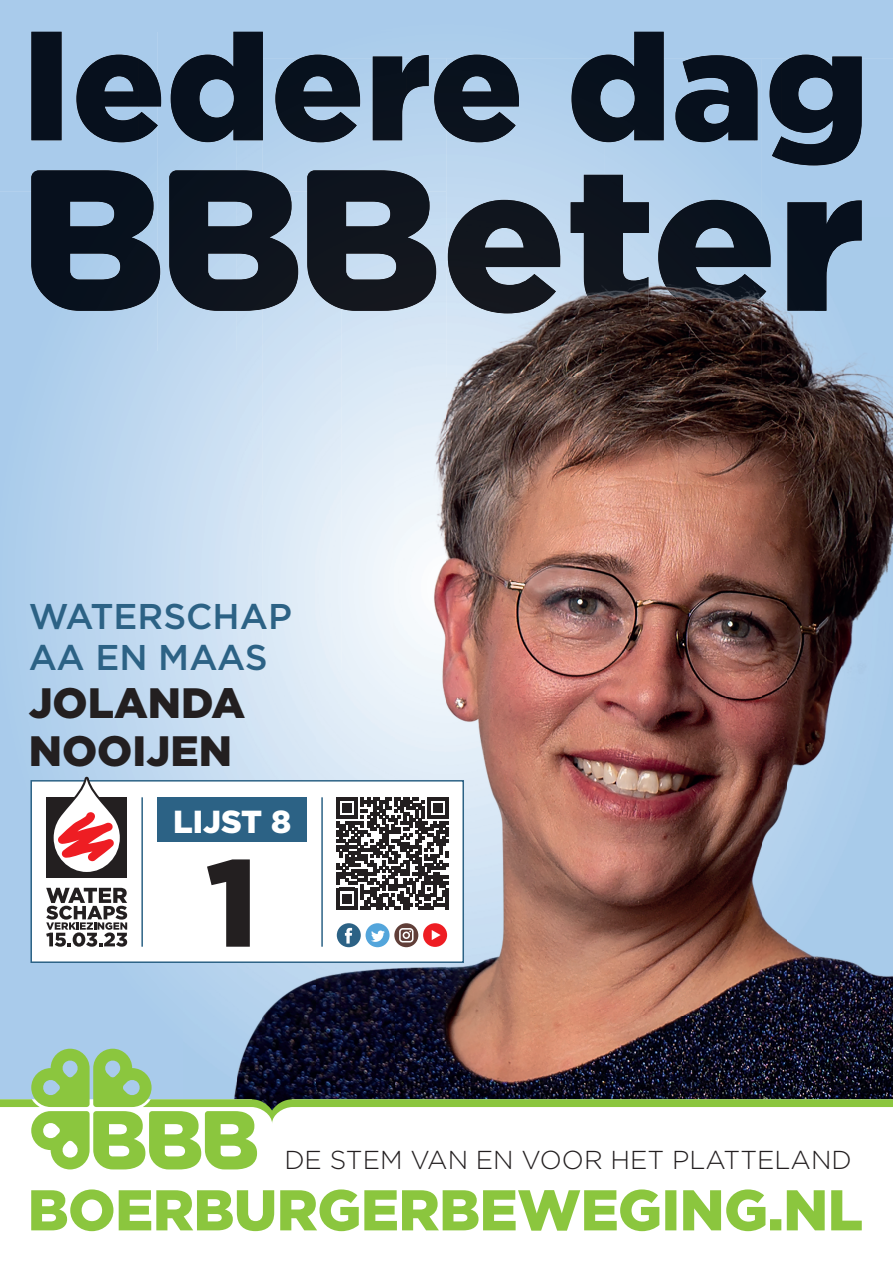
<style>
.page{position:relative;width:893px;height:1263px;background:#fff}
.page>*{position:absolute;margin:0;border:0;box-sizing:border-box;transform-origin:0 0}
.t1{font:900 123.75px "Gotham";color:#231f20}
.t2{font:900 42.45px/47.7px "Gotham";color:#231f20}
.t3{font:500 35.78px/41.7px "Gotham";color:#2c6285}
.t4{font:900 31.88px "Gotham";color:#fff}
.t5{font:300 25.88px "Gotham";color:#231f20}
</style>
<div class="page">
<div style="left:0;top:0;width:893px;height:32px;background:#a9cbeb"></div>
<img style="left:446px;top:58px;width:447px;height:160px">
<img style="left:236px;top:142px;width:27px;height:907px">
<img style="left:262px;top:191px;width:53px;height:858px">
<img style="left:342px;top:311px;width:52px;height:738px">
<img style="left:420px;top:191px;width:27px;height:858px">
<img style="left:394px;top:311px;width:26px;height:738px">
<img style="left:446px;top:218px;width:342px;height:831px">
<img style="left:814px;top:218px;width:79px;height:831px">
<img style="left:315px;top:311px;width:27px;height:738px">
<img style="left:788px;top:311px;width:26px;height:738px">
<img style="left:31px;top:170px;width:129px;height:141px">
<img style="left:307px;top:170px;width:129px;height:141px">
<img style="left:169px;top:170px;width:129px;height:141px">
<img style="left:448px;top:200px;width:112px;height:113px">
<img style="left:571px;top:175px;width:78px;height:138px">
<img style="left:658px;top:200px;width:113px;height:113px">
<img style="left:787px;top:200px;width:75px;height:111px">
<img style="left:31px;top:32px;width:108px;height:110px">
<img style="left:192px;top:32px;width:71px;height:110px">
<img style="left:299px;top:55px;width:107px;height:87px">
<img style="left:406px;top:55px;width:108px;height:57px">
<img style="left:571px;top:32px;width:184px;height:110px">
<img style="left:781px;top:55px;width:81px;height:110px">
<img style="left:138px;top:58px;width:54px;height:81px">
<img style="left:275px;top:59px;width:24px;height:79px">
<img style="left:513px;top:75px;width:6px;height:53px">
<img style="left:754px;top:64px;width:28px;height:96px">
<img style="left:436px;top:112px;width:78px;height:27px">
<img style="left:460px;top:139px;width:39px;height:3px">
<div style="left:30px;top:780px;width:434px;height:183px;background:#fff;border:1px solid #2c6285"></div>
<svg style="left:0;top:1049px;width:893px;height:120px"></svg>
<div style="left:337px;top:923px;width:24px;height:24px;background:#2c6285;border-radius:50%"></div>
<svg style="left:345px;top:928px;width:7px;height:15px"></svg>
<svg style="left:394px;top:923px;width:24px;height:24px"></svg>
<div style="left:366px;top:923px;width:24px;height:24px;background:#53a5db;border-radius:50%"></div>
<svg style="left:371px;top:930px;width:14px;height:12px"></svg>
<div style="left:423px;top:923px;width:24px;height:24px;background:#ee1d23;border-radius:50%"></div>
<svg style="left:432px;top:930px;width:9px;height:10px"></svg>
<svg style="left:31px;top:1189px;width:831px;height:42px"></svg>
<svg style="left:337px;top:797px;width:111px;height:112px"></svg>
<hr style="left:445px;top:888px;width:3px;height:21px;background:#231f20">
<hr style="left:141px;top:797px;width:2px;height:150px;background:#2c6285">
<hr style="left:321px;top:797px;width:2px;height:150px;background:#2c6285">
<div style="left:46px;top:797px;width:81px;height:81px;background:#231f20"></div>
<svg style="left:46px;top:888px;width:81px;height:59px"></svg>
<svg style="left:51px;top:776px;width:72px;height:96px"></svg>
<div style="left:157px;top:797px;width:150px;height:45px;background:#2c6285"></div>
<h3 class="t3" style="left:29px;top:594px;width:265px">WATERSCHAP<br>AA EN MAAS</h3>
<h2 class="t2" style="left:29px;top:678px;width:218px">JOLANDA<br>NOOIJEN</h2>
<p class="t4" style="left:173px;top:803px;width:120px">LIJST 8</p>
<h1 class="t1" style="left:206px;top:831px;width:54px">1</h1>
<p class="t5" style="left:284px;top:1146px;width:569px">DE STEM VAN EN VOOR HET PLATTELAND</p>
</div>
